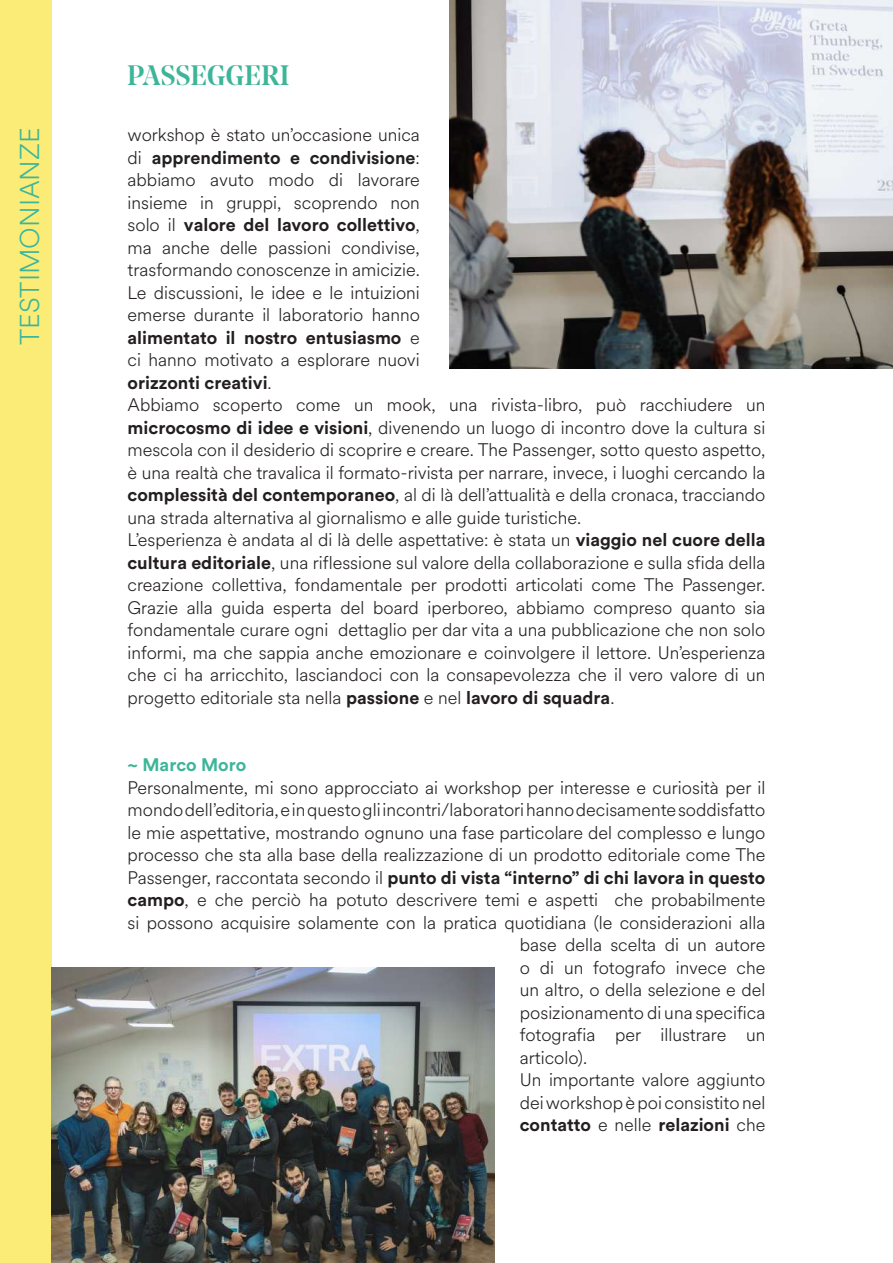
<style>
.page{position:relative;width:893px;height:1263px;background:#fff}
.page>*{position:absolute;margin:0;border:0;box-sizing:border-box;transform-origin:0 0}
.t1{font:500 27.9px "Noe Display";color:#3db599}
.t2{font:300 27px "Circular Spotify Text";color:#3db599}
.t3{font:300 18px/22.5px "Circular Spotify Text";color:#231f20}
.t4{font:700 18px "Circular Std";color:#231f20}
.t5{font:700 18px "Circular Std";color:#3db599}
.s1{font-family:"Circular Spotify Text";font-weight:300}
.s2{font-family:"Circular Std";font-weight:700}
</style>
<div class="page">
<div style="left:0;top:0;width:51px;height:1263px;background:#faec77"></div>
<img style="left:450px;top:0;width:443px;height:369px">
<img style="left:51px;top:967px;width:443px;height:296px">
<h2 class="t2" style="left:11px;top:345px;width:219px;rotate:-90deg">TESTIMONIANZE</h2>
<h1 class="t1" style="left:127px;top:63px;width:164px">PASSEGGERI</h1>
<p class="t3" style="left:128px;top:124px;width:294px">workshop è stato un’occasione unica</p>
<p class="t4" style="left:128px;top:146px;width:294px"><span class="s1">di</span> apprendimento e condivisione<span class="s1">:</span></p>
<p class="t3" style="left:128px;top:169px;width:294px">abbiamo avuto modo di lavorare insieme in gruppi, scoprendo non</p>
<p class="t4" style="left:128px;top:213px;width:294px"><span class="s1">solo il</span> valore del lavoro collettivo<span class="s1">,</span></p>
<p class="t3" style="left:128px;top:236px;width:294px;text-align:justify">ma anche delle passioni condivise, trasformando conoscenze in amicizie.<br>Le discussioni, le idee e le intuizioni emerse durante il laboratorio hanno</p>
<p class="t4" style="left:128px;top:326px;width:294px">alimentato il nostro entusiasmo <span class="s1">e</span></p>
<p class="t3" style="left:128px;top:349px;width:294px">ci hanno motivato a esplorare nuovi</p>
<p class="t4" style="left:128px;top:371px;width:146px">orizzonti creativi<span class="s1">.</span></p>
<p class="t3" style="left:128px;top:394px;width:639px">Abbiamo scoperto come un mook, una rivista-libro, può racchiudere un <span class="s2">microcosmo di idee e visioni</span>, divenendo un luogo di incontro dove la cultura si mescola con il desiderio di scoprire e creare. The Passenger, sotto questo aspetto, è una realtà che travalica il formato-rivista per narrare, invece, i luoghi cercando la <span class="s2">complessità del contemporaneo</span>, al di là dell’attualità e della cronaca, tracciando una strada alternativa al giornalismo e alle guide turistiche.<br>L’esperienza è andata al di là delle aspettative: è stata un <span class="s2">viaggio nel cuore della cultura editoriale</span>, una riflessione sul valore della collaborazione e sulla sfida della creazione collettiva, fondamentale per prodotti articolati come The Passenger.<br>Grazie alla guida esperta del board iperboreo, abbiamo compreso quanto sia fondamentale curare ogni dettaglio per dar vita a una pubblicazione che non solo informi, ma che sappia anche emozionare e coinvolgere il lettore. Un’esperienza che ci ha arricchito, lasciandoci con la consapevolezza che il vero valore di un progetto editoriale sta nella <span class="s2">passione</span> e nel <span class="s2">lavoro di squadra</span>.</p>
<p class="t5" style="left:128px;top:753px;width:120px">~ Marco Moro</p>
<p class="t3" style="left:128px;top:776px;width:639px;text-align:justify">Personalmente, mi sono approcciato ai workshop per interesse e curiosità per il mondo dell’editoria, e in questo gli incontri/laboratori hanno decisamente soddisfatto le mie aspettative, mostrando ognuno una fase particolare del complesso e lungo processo che sta alla base della realizzazione di un prodotto editoriale come The</p>
<p class="t4" style="left:128px;top:866px;width:639px"><span class="s1">Passenger, raccontata secondo il</span> punto di vista “interno” di chi lavora in questo</p>
<p class="t3" style="left:128px;top:889px;width:639px"><span class="s2">campo</span>, e che perciò ha potuto descrivere temi e aspetti che probabilmente</p>
<p class="t3" style="left:128px;top:911px;width:639px">si possono acquisire solamente con la pratica quotidiana (le considerazioni alla</p>
<p class="t3" style="left:520px;top:934px;width:247px">base della scelta di un autore</p>
<p class="t3" style="left:520px;top:956px;width:247px">o di un fotografo invece che</p>
<p class="t3" style="left:520px;top:979px;width:247px">un altro, o della selezione e del</p>
<p class="t3" style="left:520px;top:1001px;width:247px">posizionamento di una specifica</p>
<p class="t3" style="left:520px;top:1024px;width:247px">fotografia per illustrare un</p>
<p class="t3" style="left:520px;top:1046px;width:69px">articolo).</p>
<p class="t3" style="left:520px;top:1069px;width:247px">Un importante valore aggiunto</p>
<p class="t3" style="left:520px;top:1091px;width:247px">dei workshop è poi consistito nel</p>
<p class="t4" style="left:520px;top:1113px;width:247px">contatto <span class="s1">e nelle</span> relazioni <span class="s1">che</span></p>
</div>
